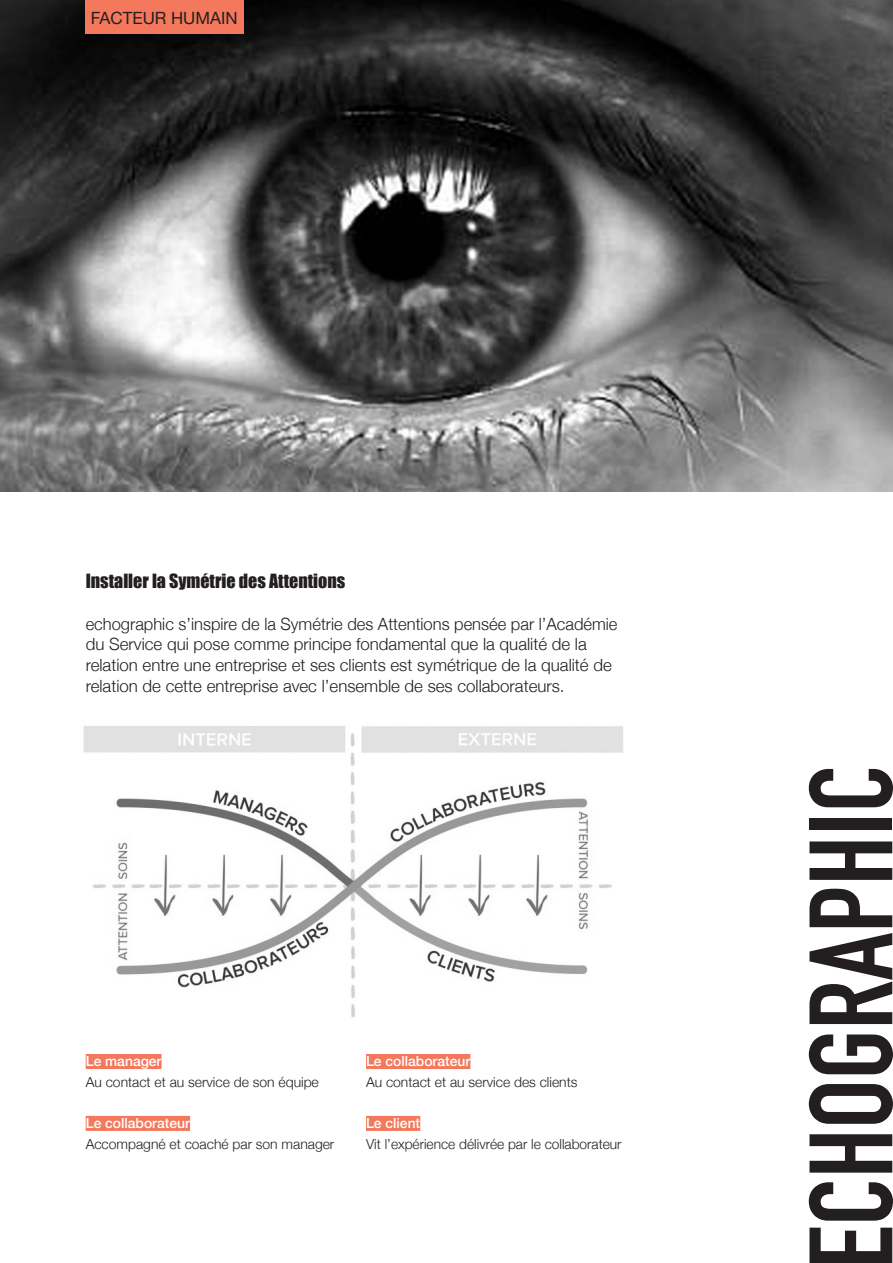
<style>
.page{position:relative;width:893px;height:1263px;background:#fff}
.page>*{position:absolute;margin:0;border:0;box-sizing:border-box;transform-origin:0 0}
.t1{font:18px "Impact";color:#231f20}
.t2{font:300 16.8px/20.7px "Helvetica Neue";color:#231f20}
.t3{font:16.8px "Helvetica Neue";color:#231f20}
.t4{font:300 13.8px "Helvetica Neue";color:#231f20}
.t5{font:500 13.8px "Helvetica Neue";color:#fff}
</style>
<div class="page">
<img style="left:83px;top:726px;width:540px;height:292px">
<img style="left:0;top:0;width:893px;height:491px">
<div style="left:86px;top:1054px;width:76px;height:15px;background:#f3785c"></div>
<div style="left:86px;top:1116px;width:104px;height:15px;background:#f3785c"></div>
<div style="left:366px;top:1054px;width:104px;height:15px;background:#f3785c"></div>
<div style="left:366px;top:1116px;width:54px;height:15px;background:#f3785c"></div>
<div style="left:85px;top:0;width:158px;height:33px;background:#f3785c"></div>
<svg style="left:809px;top:1227px;width:83px;height:36px"></svg>
<svg style="left:809px;top:1182px;width:84px;height:39px"></svg>
<svg style="left:809px;top:1134px;width:83px;height:38px"></svg>
<svg style="left:809px;top:1084px;width:84px;height:40px"></svg>
<svg style="left:809px;top:1034px;width:84px;height:40px"></svg>
<svg style="left:809px;top:933px;width:83px;height:91px"></svg>
<svg style="left:809px;top:889px;width:83px;height:38px"></svg>
<svg style="left:809px;top:841px;width:83px;height:39px"></svg>
<div style="left:809px;top:818px;width:83px;height:12px;background:#231f20"></div>
<svg style="left:809px;top:769px;width:84px;height:38px"></svg>
<p class="t3" style="left:91px;top:5px;width:148px">FACTEUR HUMAIN</p>
<p class="t1" style="left:86px;top:567px;width:261px">Installer la Symétrie des Attentions</p>
<p class="t2" style="left:86px;top:612px;width:533px">echographic s’inspire de la Symétrie des Attentions pensée par l’Académie du Service qui pose comme principe fondamental que la qualité de la relation entre une entreprise et ses clients est symétrique de la qualité de</p>
<p class="t2" style="left:86px;top:674px;width:480px">relation de cette entreprise avec l’ensemble de ses collaborateurs.</p>
<p class="t5" style="left:86px;top:1050px;width:77px">Le manager</p>
<p class="t4" style="left:86px;top:1070px;width:235px">Au contact et au service de son équipe</p>
<p class="t5" style="left:86px;top:1112px;width:106px">Le collaborateur</p>
<p class="t4" style="left:86px;top:1132px;width:250px">Accompagné et coaché par son manager</p>
<p class="t5" style="left:366px;top:1050px;width:106px">Le collaborateur</p>
<p class="t4" style="left:366px;top:1070px;width:213px">Au contact et au service des clients</p>
<p class="t5" style="left:366px;top:1112px;width:56px">Le client</p>
<p class="t4" style="left:366px;top:1132px;width:257px">Vit l’expérience délivrée par le collaborateur</p>
</div>
